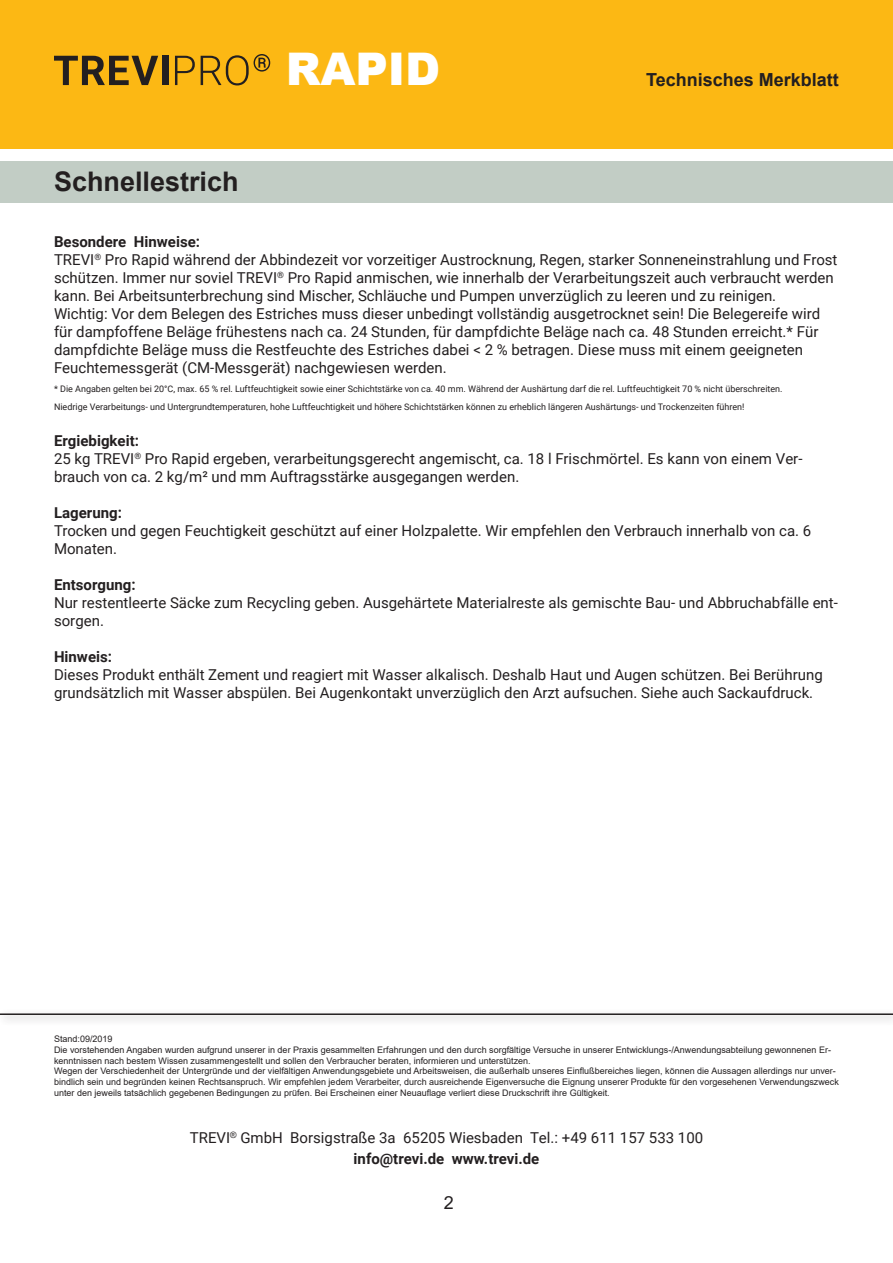
<style>
.page{position:relative;width:893px;height:1263px;background:#fff}
.page>*{position:absolute;margin:0;border:0;box-sizing:border-box;transform-origin:0 0}
.t1{font:900 45px "Arial";letter-spacing:-.005em;color:#fff}
.t2{font:700 27px "Arial";color:#231f20}
.t3{font:700 18px "Arial";color:#231f20}
.t4{font:18px "Arial";color:#231f20}
.t5{font:15px/18px "Roboto";color:#231f20}
.t6{font:700 15px "Roboto";color:#231f20}
.t7{font:9px/10.8px "Arial";color:#231f20}
.t8{font:9px "Roboto";color:#231f20}
.s1{font-weight:700}
</style>
<div class="page">
<div style="left:0;top:0;width:893px;height:148px;background:#fcb814"></div>
<div style="left:0;top:161px;width:893px;height:41px;background:#c2cdc5"></div>
<svg style="left:54px;top:56px;width:104px;height:29px"></svg>
<div style="left:162px;top:56px;width:6px;height:29px;background:#231f20"></div>
<svg style="left:175px;top:56px;width:20px;height:29px"></svg>
<svg style="left:201px;top:54px;width:69px;height:31px"></svg>
<div style="left:0;top:1008px;width:893px;height:18px;background:#f8f7f8"></div>
<hr style="left:0;top:1013px;width:893px;height:2px;background:#231f20">
<h2 class="t2" style="left:54px;top:163px;width:186px">Schnellestrich</h2>
<h1 class="t1" style="left:286px;top:36px;width:156px">RAPID</h1>
<p class="t3" style="left:646px;top:66px;width:194px">Technisches Merkblatt</p>
<p class="t6" style="left:54px;top:232px;width:148px">Besondere Hinweise:</p>
<p class="t5" style="left:54px;top:251px;width:785px">TREVI<sup>®</sup> Pro Rapid während der Abbindezeit vor vorzeitiger Austrocknung, Regen, starker Sonneneinstrahlung und Frost schützen. Immer nur soviel TREVI<sup>®</sup> Pro Rapid anmischen, wie innerhalb der Verarbeitungszeit auch verbraucht werden kann. Bei Arbeitsunterbrechung sind Mischer, Schläuche und Pumpen unverzüglich zu leeren und zu reinigen.</p>
<p class="t5" style="left:54px;top:305px;width:768px">Wichtig: Vor dem Belegen des Estriches muss dieser unbedingt vollständig ausgetrocknet sein! Die Belegereife wird für dampfoffene Beläge frühestens nach ca. 24 Stunden, für dampfdichte Beläge nach ca. 48 Stunden erreicht.* Für dampfdichte Beläge muss die Restfeuchte des Estriches dabei &lt; 2 % betragen. Diese muss mit einem geeigneten Feuchtemessgerät (CM-Messgerät) nachgewiesen werden.</p>
<p class="t8" style="left:54px;top:382px;width:730px">* Die Angaben gelten bei 20°C, max. 65 % rel. Luftfeuchtigkeit sowie einer Schichtstärke von ca. 40 mm. Während der Aushärtung darf die rel. Luftfeuchtigkeit 70 % nicht überschreiten.</p>
<p class="t8" style="left:54px;top:400px;width:692px">Niedrige Verarbeitungs- und Untergrundtemperaturen, hohe Luftfeuchtigkeit und höhere Schichtstärken können zu erheblich längeren Aushärtungs- und Trockenzeiten führen!</p>
<p class="t6" style="left:54px;top:430px;width:86px">Ergiebigkeit:</p>
<p class="t5" style="left:54px;top:449px;width:750px">25 kg TREVI<sup>®</sup> Pro Rapid ergeben, verarbeitungsgerecht angemischt, ca. 18 l Frischmörtel. Es kann von einem Ver&shy;brauch von ca. 2 kg/m² und mm Auftragsstärke ausgegangen werden.</p>
<p class="t6" style="left:54px;top:502px;width:69px">Lagerung:</p>
<p class="t5" style="left:54px;top:521px;width:759px">Trocken und gegen Feuchtigkeit geschützt auf einer Holzpalette. Wir empfehlen den Verbrauch innerhalb von ca. 6<br>Monaten.</p>
<p class="t6" style="left:54px;top:574px;width:83px">Entsorgung:</p>
<p class="t5" style="left:54px;top:593px;width:785px">Nur restentleerte Säcke zum Recycling geben. Ausgehärtete Materialreste als gemischte Bau- und Abbruchabfälle ent&shy;sorgen.</p>
<p class="t6" style="left:54px;top:646px;width:60px">Hinweis:</p>
<p class="t5" style="left:54px;top:665px;width:770px">Dieses Produkt enthält Zement und reagiert mit Wasser alkalisch. Deshalb Haut und Augen schützen. Bei Berührung grundsätzlich mit Wasser abspülen. Bei Augenkontakt unverzüglich den Arzt aufsuchen. Siehe auch Sackaufdruck.</p>
<p class="t7" style="left:54px;top:1033px;width:786px">Stand:09/2019<br>Die vorstehenden Angaben wurden aufgrund unserer in der Praxis gesammelten Erfahrungen und den durch sorgfältige Versuche in unserer Entwicklungs-/Anwendungsabteilung gewonnenen Er&shy;kenntnissen nach bestem Wissen zusammengestellt und sollen den Verbraucher beraten, informieren und unterstützen.<br>Wegen der Verschiedenheit der Untergründe und der vielfältigen Anwendungsgebiete und Arbeitsweisen, die außerhalb unseres Einflußbereiches liegen, können die Aussagen allerdings nur unver&shy;bindlich sein und begründen keinen Rechtsanspruch. Wir empfehlen jedem Verarbeiter, durch ausreichende Eigenversuche die Eignung unserer Produkte für den vorgesehenen Verwendungszweck unter den jeweils tatsächlich gegebenen Bedingungen zu prüfen. Bei Erscheinen einer Neuauflage verliert diese Druckschrift ihre Gültigkeit.</p>
<p class="t5" style="left:190px;top:1126px;width:515px;line-height:21px;text-align:center">TREVI<sup>®</sup> GmbH Borsigstraße 3a 65205 Wiesbaden Tel.: +49 611 157 533 100 <span class="s1">info@trevi.de www.trevi.de</span></p>
<p class="t4" style="left:444px;top:1190px;width:12px">2</p>
</div>
